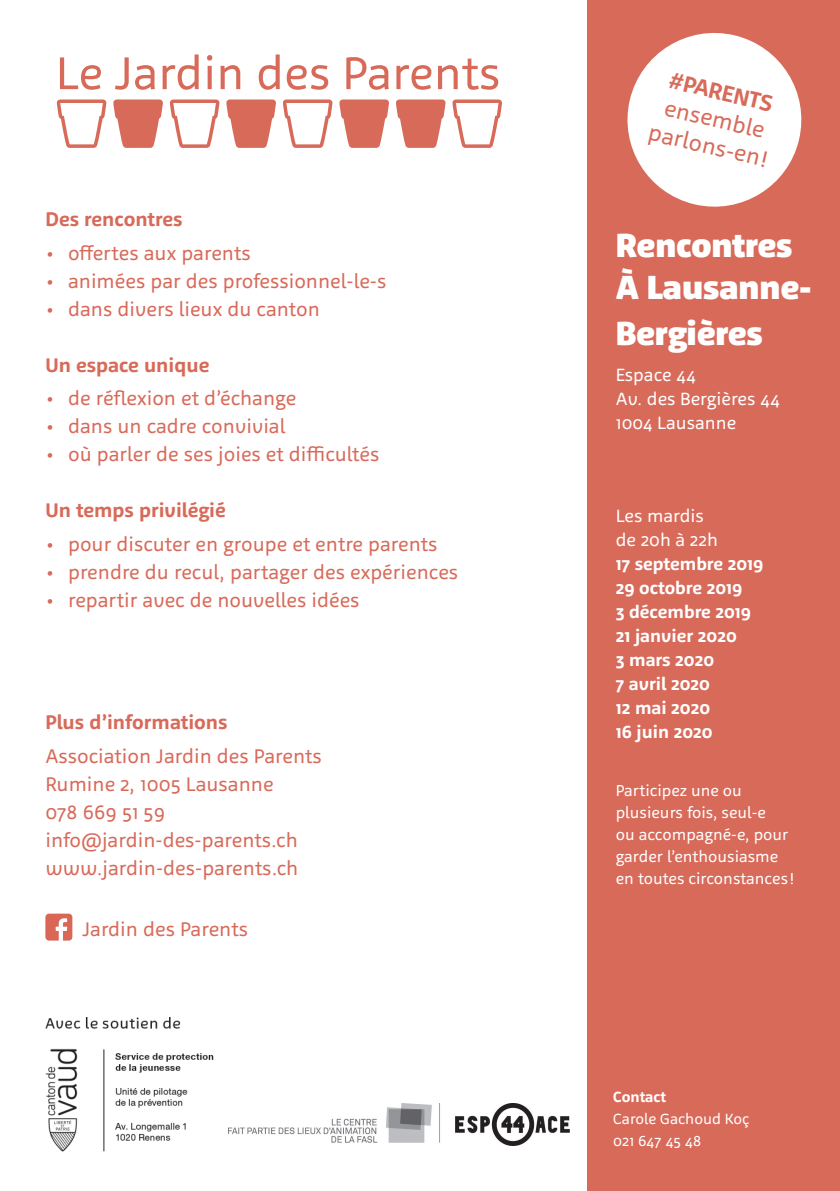
<style>
.page{position:relative;width:840px;height:1191px;background:#fff}
.page>*{position:absolute;margin:0;border:0;box-sizing:border-box;transform-origin:0 0}
.t1{font:900 34px/46px "Agile";color:#fff}
.t2{font:23px/27.6px "Agile";color:#d86a5a;text-align:center}
.t3{font:20px "Agile";color:#d86a5a}
.t4{font:700 20px "Agile";color:#d86a5a}
.Jour_de_00h_à_00h{font:700 18px/24px "Agile";color:#fff}
.adresse{font:18px/24px "Agile";color:#fff}
.dates{font:16px/22px "Agile";color:#fff}
.t5{font:15px/22px "Agile";color:#fff}
.s1{font-weight:700}
.s2{font-weight:400}
</style>
<div class="page">
<div style="left:587px;top:0;width:252px;height:1191px;background:#d86a5a"></div>
<svg style="left:56px;top:99px;width:50px;height:49px"></svg>
<svg style="left:169px;top:99px;width:50px;height:49px"></svg>
<svg style="left:113px;top:99px;width:50px;height:49px"></svg>
<svg style="left:226px;top:99px;width:50px;height:49px"></svg>
<svg style="left:339px;top:99px;width:50px;height:49px"></svg>
<svg style="left:396px;top:99px;width:49px;height:49px"></svg>
<svg style="left:452px;top:99px;width:50px;height:49px"></svg>
<svg style="left:60px;top:57px;width:41px;height:33px"></svg>
<svg style="left:115px;top:57px;width:14px;height:33px"></svg>
<svg style="left:135px;top:65px;width:20px;height:25px"></svg>
<svg style="left:162px;top:54px;width:36px;height:36px"></svg>
<svg style="left:207px;top:66px;width:4px;height:23px"></svg>
<svg style="left:207px;top:55px;width:5px;height:6px"></svg>
<svg style="left:220px;top:65px;width:20px;height:24px"></svg>
<svg style="left:258px;top:54px;width:21px;height:36px"></svg>
<svg style="left:286px;top:65px;width:42px;height:25px"></svg>
<svg style="left:346px;top:57px;width:42px;height:33px"></svg>
<svg style="left:396px;top:65px;width:35px;height:25px"></svg>
<svg style="left:438px;top:59px;width:60px;height:31px"></svg>
<svg style="left:283px;top:99px;width:49px;height:49px"></svg>
<svg style="left:45px;top:913px;width:27px;height:27px"></svg>
<svg style="left:627px;top:33px;width:175px;height:174px"></svg>
<img style="left:45px;top:1017px;width:184px;height:135px">
<img style="left:229px;top:1103px;width:340px;height:42px">
<p class="t4" style="left:45px;top:207px;width:138px">Des rencontres</p>
<p class="t3" style="left:45px;top:241px;width:207px">• offertes aux parents</p>
<p class="t3" style="left:45px;top:269px;width:342px">• animées par des professionnel-le-s</p>
<p class="t3" style="left:45px;top:297px;width:276px">• dans divers lieux du canton</p>
<p class="t4" style="left:45px;top:353px;width:165px">Un espace unique</p>
<p class="t3" style="left:45px;top:386px;width:252px">• de réflexion et d’échange</p>
<p class="t3" style="left:45px;top:414px;width:241px">• dans un cadre convivial</p>
<p class="t3" style="left:45px;top:442px;width:335px">• où parler de ses joies et difficultés</p>
<p class="t4" style="left:45px;top:498px;width:182px">Un temps privilégié</p>
<p class="t3" style="left:45px;top:532px;width:393px">• pour discuter en groupe et entre parents</p>
<p class="t3" style="left:45px;top:560px;width:414px">• prendre du recul, partager des expériences</p>
<p class="t3" style="left:45px;top:588px;width:315px">• repartir avec de nouvelles idées</p>
<p class="t4" style="left:45px;top:710px;width:184px">Plus d’informations</p>
<p class="t3" style="left:45px;top:743px;width:278px">Association Jardin des Parents</p>
<p class="t3" style="left:45px;top:771px;width:229px">Rumine 2, 1005 Lausanne</p>
<p class="t3" style="left:45px;top:799px;width:121px">078 669 51 59</p>
<p class="t3" style="left:45px;top:827px;width:254px">info@jardin-des-parents.ch</p>
<p class="t3" style="left:45px;top:855px;width:254px">www.jardin-des-parents.ch</p>
<p class="t3" style="left:82px;top:917px;width:167px">Jardin des Parents</p>
<p class="t2" style="left:664px;top:64px;width:123px;rotate:13deg"><span class="s1">#PARENTS </span>ensemble parlons-en!</p>
<p class="t1" style="left:615px;top:222px;width:178px">Rencontres</p>
<p class="t1" style="left:615px;top:264px;width:197px">À Lausanne-<br>Bergières</p>
<p class="adresse" style="left:615px;top:362px;width:166px">Espace 44<br>Av. des Bergières 44<br>1004 Lausanne</p>
<p class="Jour_de_00h_à_00h" style="left:615px;top:504px;width:149px"><span class="s2">Les mardis<br>de 20h à 22h<br></span>17 septembre 2019<br>29 octobre 2019<br>3 décembre 2019<br>21 janvier 2020<br>3 mars 2020<br>7 avril 2020<br>12 mai 2020<br>16 juin 2020</p>
<p class="dates" style="left:615px;top:779px;width:180px">Participez une ou plusieurs fois, seul-e<br>ou accompagné-e, pour garder l’enthousiasme en toutes circonstances !</p>
<p class="t5" style="left:613px;top:1085px;width:137px"><span class="s1">Contact<br></span>Carole Gachoud Koç<br>021 647 45 48</p>
</div>
